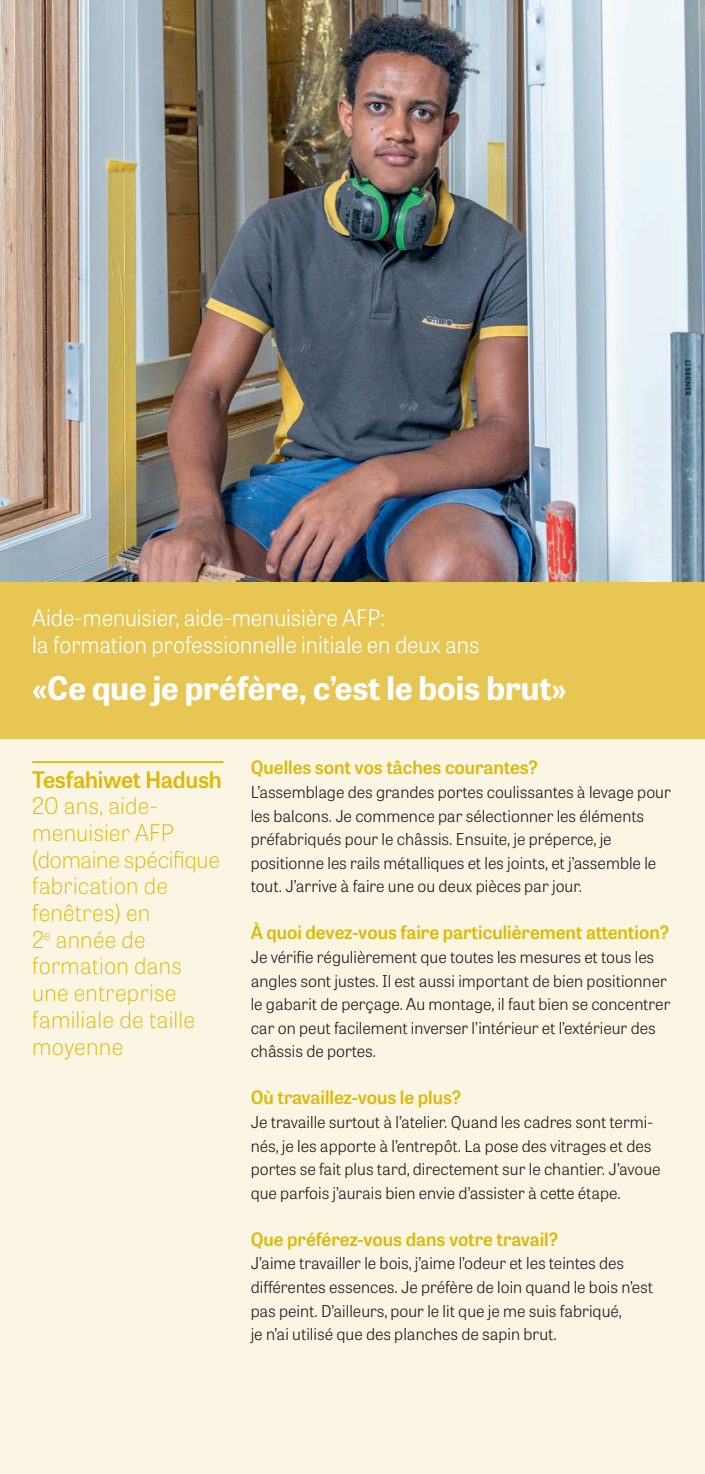
<style>
.page{position:relative;width:705px;height:1474px;background:#fff}
.page>*{position:absolute;margin:0;border:0;box-sizing:border-box;transform-origin:0 0}
.t1{font:700 32.38px "Tablet Gothic";color:#fff}
.t2{font:100 22.75px/26.6px "Tablet Gothic";letter-spacing:.01em;color:#dfb805}
.t3{font:300 22.75px/26.2px "Tablet Gothic";letter-spacing:-.005em;color:#fff}
.t4{font:600 22.75px "Tablet Gothic";letter-spacing:-.015em;color:#dfb805}
.t5{font:600 18.38px "Tablet Gothic";color:#dfb805}
.t6{font:300 16.28px/23.6px "Tablet Gothic";color:#231f20}
</style>
<div class="page">
<div style="left:0;top:0;width:704px;height:1473px;background:#fbf6e4"></div>
<img style="left:0;top:0;width:704px;height:582px">
<hr style="left:32px;top:761px;width:191px;height:2px;background:#dfb805">
<div style="left:0;top:582px;width:704px;height:156px;background:#e7c654"></div>
<h2 class="t3" style="left:32px;top:604px;width:448px">Aide-menuisier, aide-menuisière AFP:<br>la formation professionnelle initiale en deux ans</h2>
<h1 class="t1" style="left:32px;top:665px;width:536px">«Ce que je préfère, c’est le bois brut»</h1>
<h2 class="t4" style="left:32px;top:763px;width:191px">Tesfahiwet Hadush</h2>
<h2 class="t2" style="left:32px;top:792px;width:189px">20 ans, aide&shy;menuisier AFP (domaine spécifique fabrication de fenêtres) en<br>2<sup>e</sup> année de formation dans une entreprise familiale de taille moyenne</h2>
<p class="t5" style="left:251px;top:754px;width:289px">Quelles sont vos tâches courantes?</p>
<p class="t6" style="left:251px;top:779px;width:421px">L’assemblage des grandes portes coulissantes à levage pour les balcons. Je commence par sélectionner les éléments préfabriqués pour le châssis. Ensuite, je préperce, je positionne les rails métalliques et les joints, et j’assemble le tout. J’arrive à faire une ou deux pièces par jour.</p>
<p class="t5" style="left:251px;top:919px;width:420px">À quoi devez-vous faire particulièrement attention?</p>
<p class="t6" style="left:251px;top:944px;width:421px">Je vérifie régulièrement que toutes les mesures et tous les angles sont justes. Il est aussi important de bien positionner le gabarit de perçage. Au montage, il faut bien se concentrer car on peut facilement inverser l’intérieur et l’extérieur des châssis de portes.</p>
<p class="t5" style="left:251px;top:1084px;width:212px">Où travaillez-vous le plus?</p>
<p class="t6" style="left:251px;top:1109px;width:411px">Je travaille surtout à l’atelier. Quand les cadres sont termi&shy;nés, je les apporte à l’entrepôt. La pose des vitrages et des portes se fait plus tard, directement sur le chantier. J’avoue que parfois j’aurais bien envie d’assister à cette étape.</p>
<p class="t5" style="left:251px;top:1226px;width:309px">Que préférez-vous dans votre travail?</p>
<p class="t6" style="left:251px;top:1251px;width:403px">J’aime travailler le bois, j’aime l’odeur et les teintes des différentes essences. Je préfère de loin quand le bois n’est pas peint. D’ailleurs, pour le lit que je me suis fabriqué,<br>je n’ai utilisé que des planches de sapin brut.</p>
</div>
